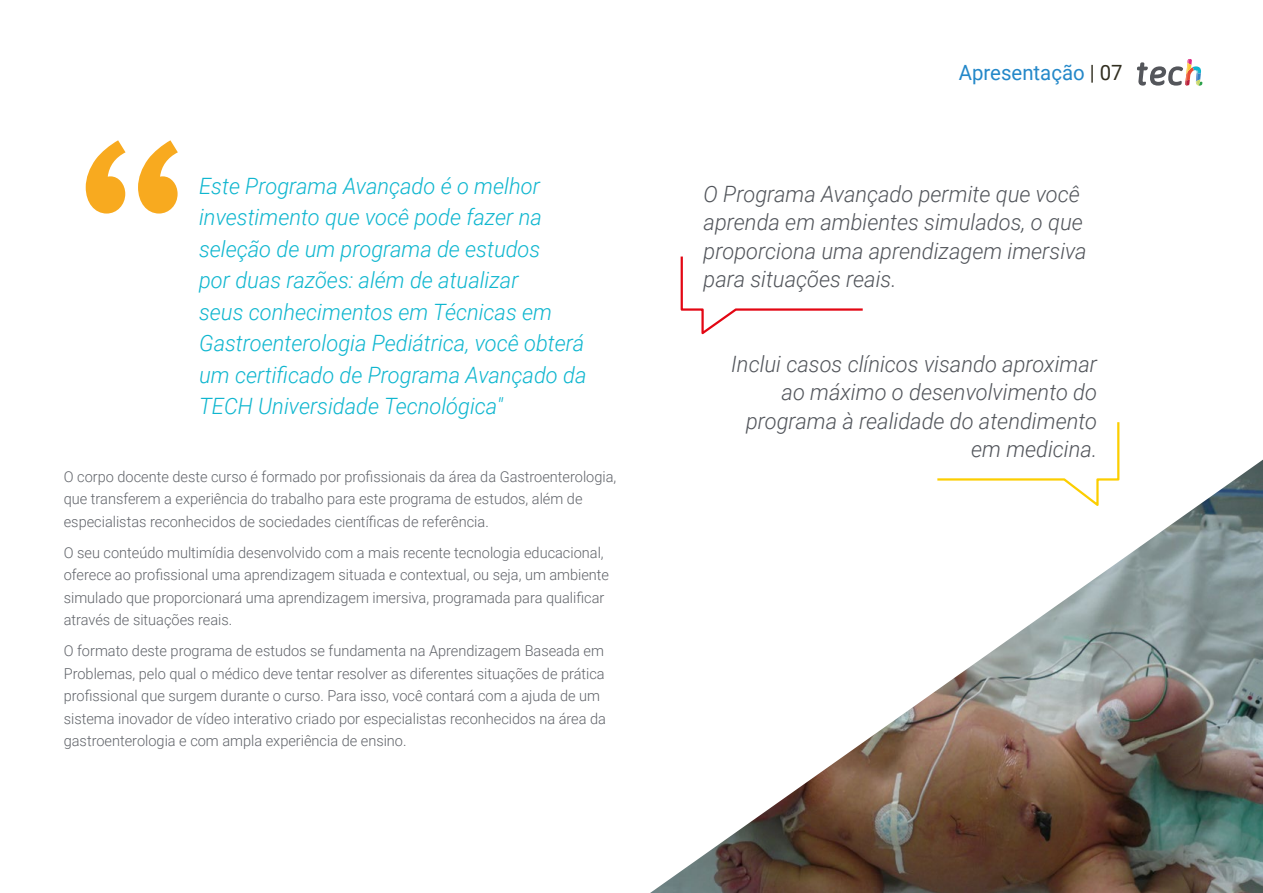
<style>
.page{position:relative;width:1263px;height:893px;background:#fff}
.page>*{position:absolute;margin:0;border:0;box-sizing:border-box;transform-origin:0 0}
.t1{font:italic 300 22.5px/31.5px "Roboto";color:#0fb6cf}
.t2{font:italic 300 22.5px/28.5px "Roboto";color:#52555b;text-align:right}
.t3{font:21px "Roboto";color:#2488c9}
.t4{font:300 15px/22.5px "Roboto";color:#61646a}
.s1{color:#312e20}
</style>
<div class="page">
<svg style="left:86px;top:140px;width:92px;height:74px"></svg>
<svg style="left:1117px;top:422px;width:3px;height:38px"></svg>
<img style="left:650px;top:460px;width:613px;height:433px">
<svg style="left:680px;top:256px;width:183px;height:79px"></svg>
<svg style="left:1137px;top:59px;width:65px;height:27px"></svg>
<p class="t1" style="left:199px;top:169px;width:389px">Este Programa Avançado é o melhor investimento que você pode fazer na seleção de um programa de estudos<br>por duas razões: além de atualizar<br>seus conhecimentos em Técnicas em Gastroenterologia Pediátrica, você obterá um certificado de Programa Avançado da TECH Universidade Tecnológica"</p>
<p class="t4" style="left:64px;top:465px;width:554px">O corpo docente deste curso é formado por profissionais da área da Gastroenterologia, que transferem a experiência do trabalho para este programa de estudos, além de especialistas reconhecidos de sociedades científicas de referência.</p>
<p class="t4" style="left:64px;top:541px;width:547px">O seu conteúdo multimídia desenvolvido com a mais recente tecnologia educacional, oferece ao profissional uma aprendizagem situada e contextual, ou seja, um ambiente simulado que proporcionará uma aprendizagem imersiva, programada para qualificar através de situações reais.</p>
<p class="t4" style="left:64px;top:639px;width:544px">O formato deste programa de estudos se fundamenta na Aprendizagem Baseada em Problemas, pelo qual o médico deve tentar resolver as diferentes situações de prática profissional que surgem durante o curso. Para isso, você contará com a ajuda de um sistema inovador de vídeo interativo criado por especialistas reconhecidos na área da gastroenterologia e com ampla experiência de ensino.</p>
<h2 class="t3" style="left:959px;top:57px;width:165px">Apresentação <span class="s1">| 07</span></h2>
<h1 class="t2" style="left:704px;top:179px;width:385px;text-align:left">O Programa Avançado permite que você aprenda em ambientes simulados, o que proporciona uma aprendizagem imersiva para situações reais.</h1>
<h1 class="t2" style="left:731px;top:349px;width:367px">Inclui casos clínicos visando aproximar ao máximo o desenvolvimento do programa à realidade do atendimento em medicina.</h1>
</div>
